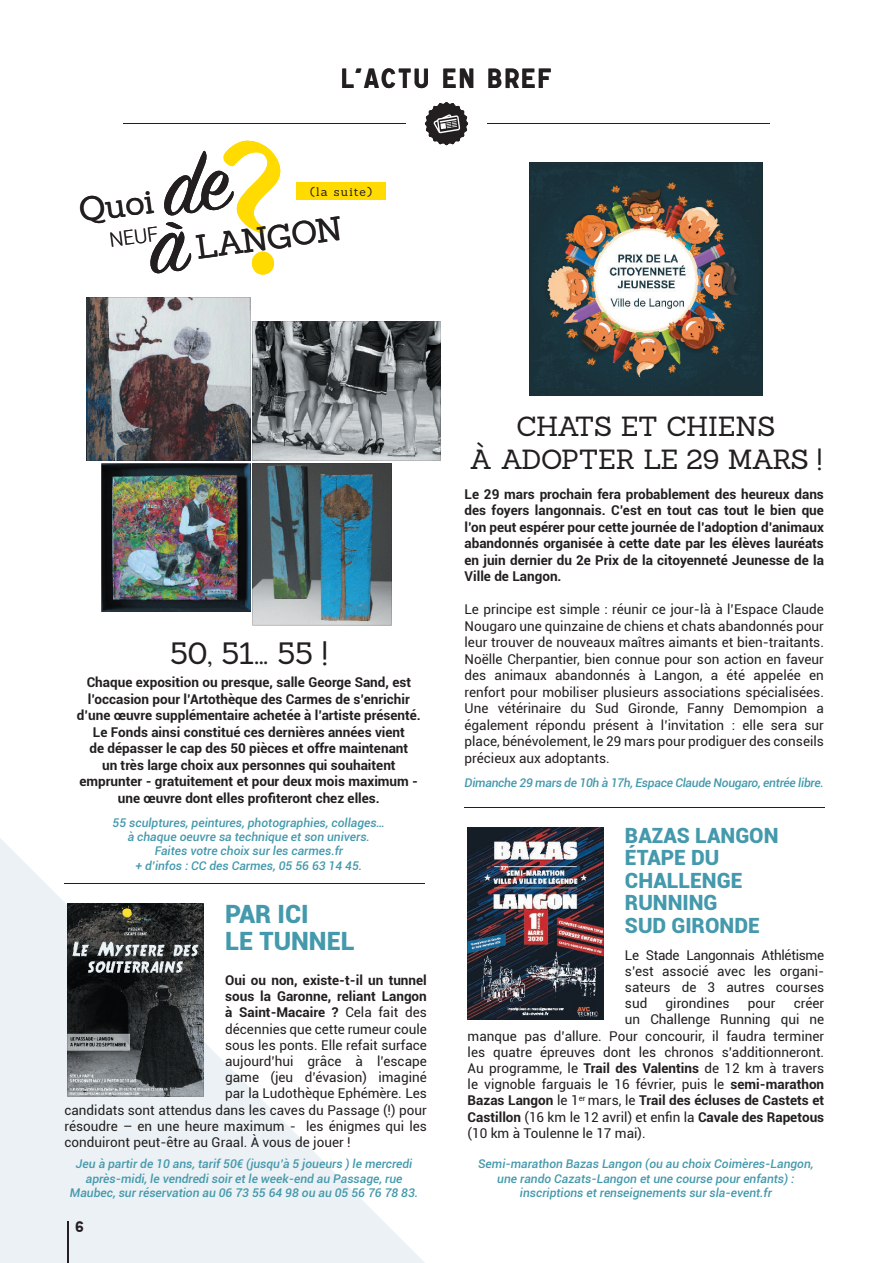
<style>
.page{position:relative;width:893px;height:1263px;background:#fff}
.page>*{position:absolute;margin:0;border:0;box-sizing:border-box;transform-origin:0 0}
.t1{font:33.9px "Sanchez";color:#231f20}
.t2{font:33px "Sanchez";color:#231f20}
.t3{font:30px "Sanchez";color:#231f20}
.t4{font:27px/32.4px "Sanchez";letter-spacing:-.02em;color:#231f20;text-align:center}
.t5{font:27px "Caracteres L1";letter-spacing:.1em;color:#231f20}
.t6{font:900 25.2px/27px "Roboto";color:#4499ac}
.t7{font:900 21px/22.5px "Roboto";color:#4499ac}
.t8{font:300 19.8px "Roboto";color:#231f20}
.t9{font:15px "Caracteres L1";color:#231f20}
.t10{font:13.5px/16.5px "Roboto";color:#231f20;text-align:justify}
.t11{font:700 13.5px/16.5px "Roboto";color:#231f20;text-align:center}
.t12{font:italic 500 12px/14.4px "Roboto";color:#4499ac;text-align:center}
.t13{font:italic 500 12px "Roboto";letter-spacing:-.02em;color:#4499ac}
.t14{font:12px "Sanchez";color:#231f20}
.s1{font-weight:400}
.s2{font-weight:700}
</style>
<div class="page">
<svg style="left:0;top:838px;width:425px;height:425px"></svg>
<hr style="left:124px;top:123px;width:282px;height:1px;background:#231f20">
<hr style="left:487px;top:123px;width:282px;height:1px;background:#231f20">
<svg style="left:425px;top:102px;width:43px;height:43px"></svg>
<div style="left:296px;top:183px;width:90px;height:17px;background:#ffdb01"></div>
<img style="left:530px;top:162px;width:233px;height:233px">
<svg style="left:68px;top:904px;width:136px;height:192px;background:#424546"></svg>
<img style="left:468px;top:827px;width:136px;height:192px">
<img style="left:86px;top:297px;width:355px;height:328px">
<hr style="left:464px;top:807px;width:361px;height:1px;background:#231f20">
<hr style="left:64px;top:883px;width:361px;height:1px;background:#231f20">
<hr style="left:68px;top:1221px;width:1px;height:42px;background:#231f20">
<h3 class="t5" style="left:342px;top:63px;width:211px">L'ACTU EN BREF</h3>
<h1 class="t1" style="left:76px;top:189px;width:84px;rotate:-8deg">Q uoi</h1>
<h3 class="t8" style="left:108px;top:226px;width:51px;rotate:-7deg">NEUF</h3>
<p class="t14" style="left:310px;top:183px;width:64px">(la suite)</p>
<h2 class="t2" style="left:193px;top:225px;width:149px;rotate:-7deg">LANGON</h2>
<h3 class="t4" style="left:470px;top:410px;width:354px">CHATS ET CHIENS<br>À ADOPTER LE 29 MARS !</h3>
<h3 class="t3" style="left:170px;top:634px;width:159px">50, 51... 55 !</h3>
<p class="t11" style="left:77px;top:673px;width:345px">Chaque exposition ou presque, salle George Sand, est l’occasion pour l’Artothèque des Carmes de s’enrichir d’une œuvre supplémentaire achetée à l’artiste présenté.<br>Le Fonds ainsi constitué ces dernières années vient<br>de dépasser le cap des 50 pièces et offre maintenant<br>un très large choix aux personnes qui souhaitent emprunter - gratuitement et pour deux mois maximum - une œuvre dont elles profiteront chez elles.</p>
<p class="t12" style="left:113px;top:815px;width:274px">55 sculptures, peintures, photographies, collages… à chaque oeuvre sa technique et son univers.<br>Faites votre choix sur les carmes.fr<br>+ d’infos : CC des Carmes, 05 56 63 14 45.</p>
<h3 class="t6" style="left:225px;top:899px;width:131px">PAR ICI<br>LE TUNNEL</h3>
<p class="t11" style="left:225px;top:971px;width:203px">Oui ou non, existe-t-il un tunnel</p>
<p class="t11" style="left:225px;top:988px;width:203px">sous la Garonne, reliant Langon</p>
<p class="t11" style="left:225px;top:1004px;width:203px">à Saint-Macaire ? <span class="s1">Cela fait des</span></p>
<p class="t10" style="left:225px;top:1020px;width:203px">décennies que cette rumeur coule</p>
<p class="t10" style="left:225px;top:1036px;width:203px">sous les ponts. Elle refait surface</p>
<p class="t10" style="left:225px;top:1052px;width:203px">aujourd’hui grâce à l’escape</p>
<p class="t10" style="left:225px;top:1069px;width:203px">game (jeu d’évasion) imaginé</p>
<p class="t10" style="left:225px;top:1085px;width:203px">par la Ludothèque Ephémère. Les</p>
<p class="t10" style="left:64px;top:1101px;width:364px">candidats sont attendus dans les caves du Passage (!) pour</p>
<p class="t10" style="left:64px;top:1117px;width:364px">résoudre – en une heure maximum - les énigmes qui les</p>
<p class="t10" style="left:64px;top:1133px;width:288px">conduiront peut-être au Graal. À vous de jouer !</p>
<p class="t12" style="left:70px;top:1156px;width:350px">Jeu à partir de 10 ans, tarif 50€ (jusqu’à 5 joueurs ) le mercredi après-midi, le vendredi soir et le week-end au Passage, rue<br>Maubec, sur réservation au 06 73 55 64 98 ou au 05 56 76 78 83.</p>
<p class="t9" style="left:75px;top:1218px;width:10px">6</p>
<p class="t11" style="left:464px;top:485px;width:361px;text-align:justify">Le 29 mars prochain fera probablement des heureux dans des foyers langonnais. C’est en tout cas tout le bien que l’on peut espérer pour cette journée de l’adoption d’animaux abandonnés organisée à cette date par les élèves lauréats en juin dernier du 2e Prix de la citoyenneté Jeunesse de la Ville de Langon.</p>
<p class="t10" style="left:464px;top:601px;width:361px">Le principe est simple : réunir ce jour-là à l’Espace Claude Nougaro une quinzaine de chiens et chats abandonnés pour leur trouver de nouveaux maîtres aimants et bien-traitants.<br>Noëlle Cherpantier, bien connue pour son action en faveur des animaux abandonnés à Langon, a été appelée en renfort pour mobiliser plusieurs associations spécialisées.<br>Une vétérinaire du Sud Gironde, Fanny Demompion a également répondu présent à l’invitation : elle sera sur place, bénévolement, le 29 mars pour prodiguer des conseils précieux aux adoptants.</p>
<p class="t13" style="left:464px;top:774px;width:361px">Dimanche 29 mars de 10h à 17h, Espace Claude Nougaro, entrée libre.</p>
<h3 class="t7" style="left:625px;top:823px;width:155px">BAZAS LANGON<br>ÉTAPE DU<br>CHALLENGE<br>RUNNING<br>SUD GIRONDE</h3>
<p class="t10" style="left:625px;top:946px;width:201px">Le Stade Langonnais Athlétisme s’est associé avec les organi&shy;sateurs de 3 autres courses sud</p>
<p class="t10" style="left:666px;top:995px;width:65px">girondines</p>
<p class="t10" style="left:748px;top:995px;width:29px">pour</p>
<p class="t10" style="left:794px;top:995px;width:32px">créer</p>
<p class="t10" style="left:625px;top:1011px;width:201px">un Challenge Running qui ne</p>
<p class="t10" style="left:468px;top:1027px;width:358px">manque pas d’allure. Pour concourir, il faudra terminer</p>
<p class="t10" style="left:468px;top:1043px;width:358px">les quatre épreuves dont les chronos s’additionneront.</p>
<p class="t10" style="left:468px;top:1059px;width:358px">Au programme, le <span class="s2">Trail des Valentins</span> de 12 km à travers</p>
<p class="t10" style="left:468px;top:1076px;width:358px">le vignoble farguais le 16 février, puis le <span class="s2">semi-marathon</span></p>
<p class="t11" style="left:468px;top:1092px;width:358px">Bazas Langon <span class="s1">le 1</span><sup>er</sup> <span class="s1">mars, le</span> Trail des écluses de Castets et</p>
<p class="t11" style="left:468px;top:1108px;width:358px">Castillon <span class="s1">(16 km le 12 avril) et enfin la</span> Cavale des Rapetous</p>
<p class="t10" style="left:468px;top:1124px;width:180px">(10 km à Toulenne le 17 mai).</p>
<p class="t12" style="left:478px;top:1156px;width:337px">Semi-marathon Bazas Langon (ou au choix Coimères-Langon, une rando Cazats-Langon et une course pour enfants) : inscriptions et renseignements sur sla-event.fr</p>
</div>
